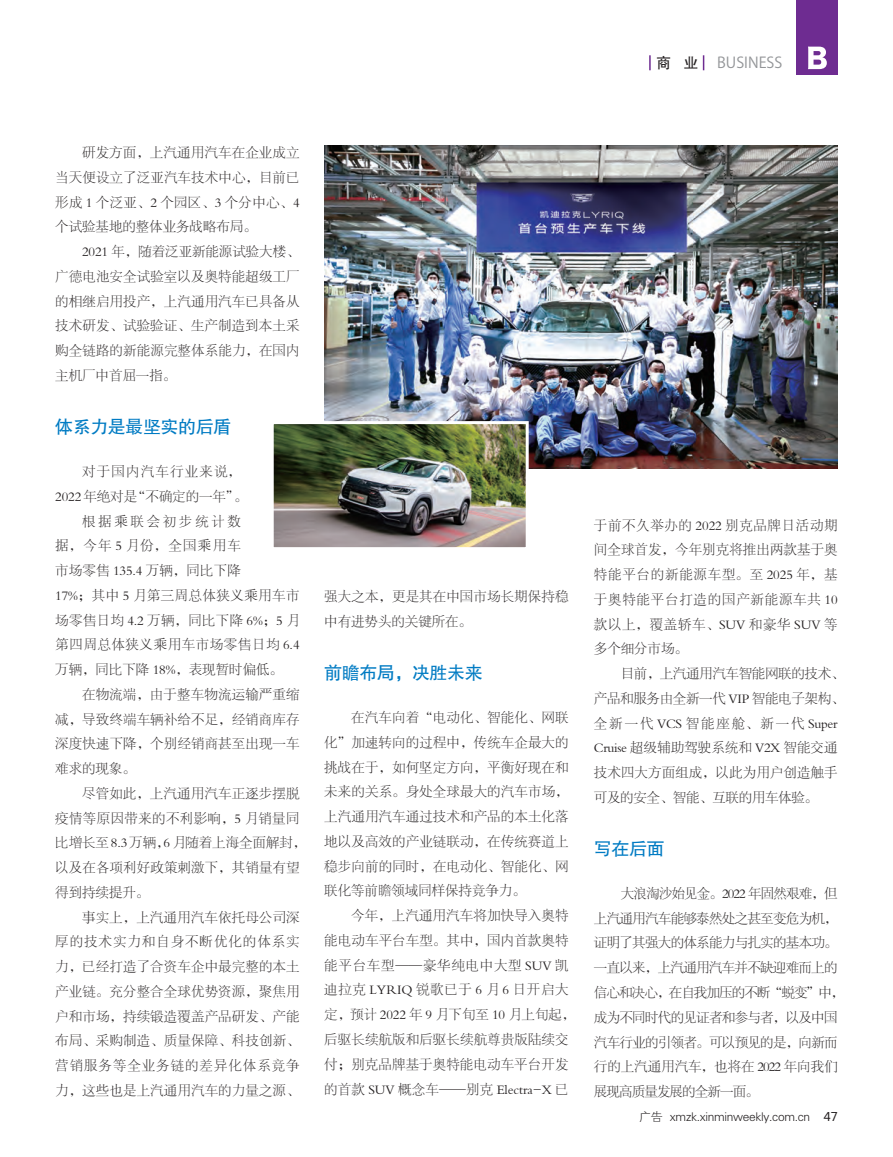
<style>
.page{position:relative;width:893px;height:1157px;background:#fff}
.page>*{position:absolute;margin:0;border:0;box-sizing:border-box;transform-origin:0 0}
.t1{font:18px "FZHTJW GB1 0";letter-spacing:-.025em;color:#007bc3}
.t2{font:15px "Koz Go Pro";color:#939598}
.t3{font:13.5px/24.8px "FZSYJW GB1 0";letter-spacing:.005em;color:#231f20}
.t4{font:13.5px/24.8px "FZSYJW GB1 0";letter-spacing:-.05em;color:#231f20}
.t5{font:13.5px "FZSYJW GB1 0";letter-spacing:.05em;color:#231f20}
.t6{font:13.5px "FZSYJW GB1 0";letter-spacing:-.025em;color:#231f20}
.t7{font:13.5px "FZSYJW GB1 0";letter-spacing:.055em;color:#231f20}
.t8{font:13.5px "FZSYJW GB1 0";letter-spacing:.07em;color:#231f20}
.t9{font:13.5px "FZSYJW GB1 0";letter-spacing:.14em;color:#231f20}
.t10{font:13.5px "FZSYJW GB1 0";letter-spacing:.045em;color:#231f20}
.t11{font:13.5px "FZSYJW GB1 0";letter-spacing:.035em;color:#231f20}
.t12{font:13.5px "FZSYJW GB1 0";letter-spacing:.04em;color:#231f20}
.t13{font:13.5px "FZSYJW GB1 0";letter-spacing:.025em;color:#231f20}
.t14{font:13.5px "FZSYJW GB1 0";letter-spacing:.09em;color:#231f20}
.t15{font:13.5px "FZSYJW GB1 0";letter-spacing:.085em;color:#231f20}
.t16{font:13.5px "FZSYJW GB1 0";letter-spacing:.195em;color:#231f20}
.t17{font:12px "FZXH1 JW GB1 0";letter-spacing:-.025em;color:#231f20}
.s1{font-family:"FZHTJW GB1 0";color:#231f20}
.s2{font-family:"Microsoft Ya Hei"}
</style>
<div class="page">
<svg style="left:649px;top:55px;width:2px;height:15px"></svg>
<svg style="left:703px;top:55px;width:1px;height:15px"></svg>
<div style="left:797px;top:0;width:41px;height:74px;background:#6e2c91"></div>
<svg style="left:808px;top:47px;width:19px;height:22px"></svg>
<img style="left:324px;top:146px;width:514px;height:322px">
<img style="left:275px;top:425px;width:250px;height:121px">
<div style="left:271px;top:421px;width:258px;height:129px;border:3px solid #fff"></div>
<p class="t2" style="left:656px;top:53px;width:128px"><span class="s1">商 业</span> BUSINESS</p>
<p class="t3" style="left:82px;top:140px;width:219px">研发方面，上汽通用汽车在企业成立</p>
<p class="t3" style="left:55px;top:165px;width:246px">当天便设立了泛亚汽车技术中心，目前已</p>
<p class="t3" style="left:55px;top:190px;width:246px">形成 1 个泛亚、2 个园区、3 个分中心、4</p>
<p class="t3" style="left:55px;top:215px;width:203px">个试验基地的整体业务战略布局。</p>
<p class="t3" style="left:82px;top:239px;width:219px">2021 年，随着泛亚新能源试验大楼、</p>
<p class="t3" style="left:55px;top:264px;width:246px">广德电池安全试验室以及奥特能超级工厂</p>
<p class="t3" style="left:55px;top:289px;width:246px">的相继启用投产，上汽通用汽车已具备从</p>
<p class="t3" style="left:55px;top:314px;width:246px">技术研发、试验验证、生产制造到本土采</p>
<p class="t3" style="left:55px;top:338px;width:246px">购全链路的新能源完整体系能力，在国内</p>
<p class="t3" style="left:55px;top:363px;width:122px">主机厂中首屈一指。</p>
<p class="t1" style="left:55px;top:417px;width:177px">体系力是最坚实的后盾</p>
<p class="t15" style="left:82px;top:464px;width:160px">对于国内汽车行业来说，</p>
<p class="t3" style="left:55px;top:484px;width:194px">2022 年绝对是“不确定的一年”。</p>
<p class="t16" style="left:82px;top:514px;width:160px">根据乘联会初步统计数</p>
<p class="t14" style="left:55px;top:538px;width:187px">据，今年 5 月份，全国乘用车</p>
<p class="t3" style="left:55px;top:558px;width:187px">市场零售 135.4 万辆，同比下降</p>
<p class="t11" style="left:55px;top:588px;width:246px">17%；其中 5 月第三周总体狭义乘用车市</p>
<p class="t3" style="left:55px;top:608px;width:246px">场零售日均 4.2 万辆，同比下降 6%；5 月</p>
<p class="t12" style="left:55px;top:637px;width:246px">第四周总体狭义乘用车市场零售日均 6.4</p>
<p class="t3" style="left:55px;top:657px;width:229px">万辆，同比下降 18%，表现暂时偏低。</p>
<p class="t3" style="left:82px;top:682px;width:219px">在物流端，由于整车物流运输严重缩</p>
<p class="t3" style="left:55px;top:707px;width:246px">减，导致终端车辆补给不足，经销商库存</p>
<p class="t3" style="left:55px;top:731px;width:246px">深度快速下降，个别经销商甚至出现一车</p>
<p class="t3" style="left:55px;top:756px;width:82px">难求的现象。</p>
<p class="t3" style="left:82px;top:781px;width:219px">尽管如此，上汽通用汽车正逐步摆脱</p>
<p class="t13" style="left:55px;top:811px;width:246px">疫情等原因带来的不利影响，5 月销量同</p>
<p class="t3" style="left:55px;top:830px;width:253px">比增长至8.3万辆，6月随着上海全面解封，</p>
<p class="t3" style="left:55px;top:855px;width:246px">以及在各项利好政策刺激下，其销量有望</p>
<p class="t3" style="left:55px;top:880px;width:96px">得到持续提升。</p>
<p class="t3" style="left:82px;top:905px;width:219px">事实上，上汽通用汽车依托母公司深</p>
<p class="t8" style="left:55px;top:934px;width:246px">厚的技术实力和自身不断优化的体系实</p>
<p class="t3" style="left:55px;top:954px;width:246px">力，已经打造了合资车企中最完整的本土</p>
<p class="t3" style="left:55px;top:979px;width:246px">产业链。充分整合全球优势资源，聚焦用</p>
<p class="t3" style="left:55px;top:1004px;width:246px">户和市场，持续锻造覆盖产品研发、产能</p>
<p class="t3" style="left:55px;top:1028px;width:246px">布局、采购制造、质量保障、科技创新、</p>
<p class="t8" style="left:55px;top:1058px;width:246px">营销服务等全业务链的差异化体系竞争</p>
<p class="t3" style="left:55px;top:1078px;width:246px">力，这些也是上汽通用汽车的力量之源、</p>
<p class="t3" style="left:324px;top:584px;width:246px">强大之本，更是其在中国市场长期保持稳中有进势头的关键所在。</p>
<p class="t1" style="left:324px;top:663px;width:160px">前瞻布局，决胜未来</p>
<p class="t3" style="left:351px;top:705px;width:219px">在汽车向着“电动化、智能化、网联</p>
<p class="t3" style="left:324px;top:730px;width:246px">化”加速转向的过程中，传统车企最大的</p>
<p class="t3" style="left:324px;top:755px;width:246px">挑战在于，如何坚定方向，平衡好现在和</p>
<p class="t3" style="left:324px;top:779px;width:246px">未来的关系。身处全球最大的汽车市场，</p>
<p class="t3" style="left:324px;top:804px;width:246px">上汽通用汽车通过技术和产品的本土化落</p>
<p class="t3" style="left:324px;top:829px;width:246px">地以及高效的产业链联动，在传统赛道上</p>
<p class="t3" style="left:324px;top:854px;width:246px">稳步向前的同时，在电动化、智能化、网</p>
<p class="t3" style="left:324px;top:878px;width:203px">联化等前瞻领域同样保持竞争力。</p>
<p class="t3" style="left:351px;top:903px;width:219px">今年，上汽通用汽车将加快导入奥特</p>
<p class="t3" style="left:324px;top:928px;width:246px">能电动车平台车型。其中，国内首款奥特</p>
<p class="t5" style="left:324px;top:958px;width:246px">能平台车型——豪华纯电中大型 SUV 凯</p>
<p class="t5" style="left:324px;top:982px;width:246px">迪拉克 LYRIQ 锐歌已于 6 月 6 日开启大</p>
<p class="t3" style="left:324px;top:1002px;width:253px">定，预计 2022 年 9 月下旬至 10 月上旬起，</p>
<p class="t3" style="left:324px;top:1027px;width:246px">后驱长续航版和后驱长续航尊贵版陆续交</p>
<p class="t3" style="left:324px;top:1052px;width:246px">付；别克品牌基于奥特能电动车平台开发</p>
<p class="t3" style="left:324px;top:1076px;width:246px">的首款 SUV 概念车——别克 Electra-X 已</p>
<p class="t10" style="left:594px;top:518px;width:245px">于前不久举办的 2022 别克品牌日活动期</p>
<p class="t3" style="left:594px;top:537px;width:245px">间全球首发，今年别克将推出两款基于奥</p>
<p class="t7" style="left:594px;top:567px;width:245px">特能平台的新能源车型。至 2025 年，基</p>
<p class="t7" style="left:594px;top:592px;width:245px">于奥特能平台打造的国产新能源车共 10</p>
<p class="t5" style="left:594px;top:617px;width:245px">款以上，覆盖轿车、SUV 和豪华 SUV 等</p>
<p class="t3" style="left:594px;top:636px;width:96px">多个细分市场。</p>
<p class="t6" style="left:621px;top:666px;width:225px">目前，上汽通用汽车智能网联的技术、</p>
<p class="t6" style="left:594px;top:691px;width:252px">产品和服务由全新一代 VIP 智能电子架构、</p>
<p class="t9" style="left:594px;top:716px;width:245px">全新一代 VCS 智能座舱、新一代 Super</p>
<p class="t3" style="left:594px;top:735px;width:245px">Cruise 超级辅助驾驶系统和 V2X 智能交通</p>
<p class="t3" style="left:594px;top:760px;width:245px">技术四大方面组成，以此为用户创造触手</p>
<p class="t6" style="left:594px;top:790px;width:226px">可及的安全、智能、互联的用车体验。</p>
<p class="t1" style="left:594px;top:839px;width:72px">写在后面</p>
<p class="t4" style="left:594px;top:881px;width:252px;text-indent:27px">大浪淘沙始见金。2022 年固然艰难，但上汽通用汽车能够泰然处之甚至变危为机，证明了其强大的体系能力与扎实的基本功。一直以来，上汽通用汽车并不缺迎难而上的信心和决心，在自我加压的不断“蜕变”中，成为不同时代的见证者和参与者，以及中国汽车行业的引领者。可以预见的是，向新而行的上汽通用汽车，也将在 2022 年向我们展现高质量发展的全新一面。</p>
<p class="t17" style="left:639px;top:1109px;width:200px">广告 xmzk.xinminweekly.com.cn <span class="s2">47</span></p>
</div>
